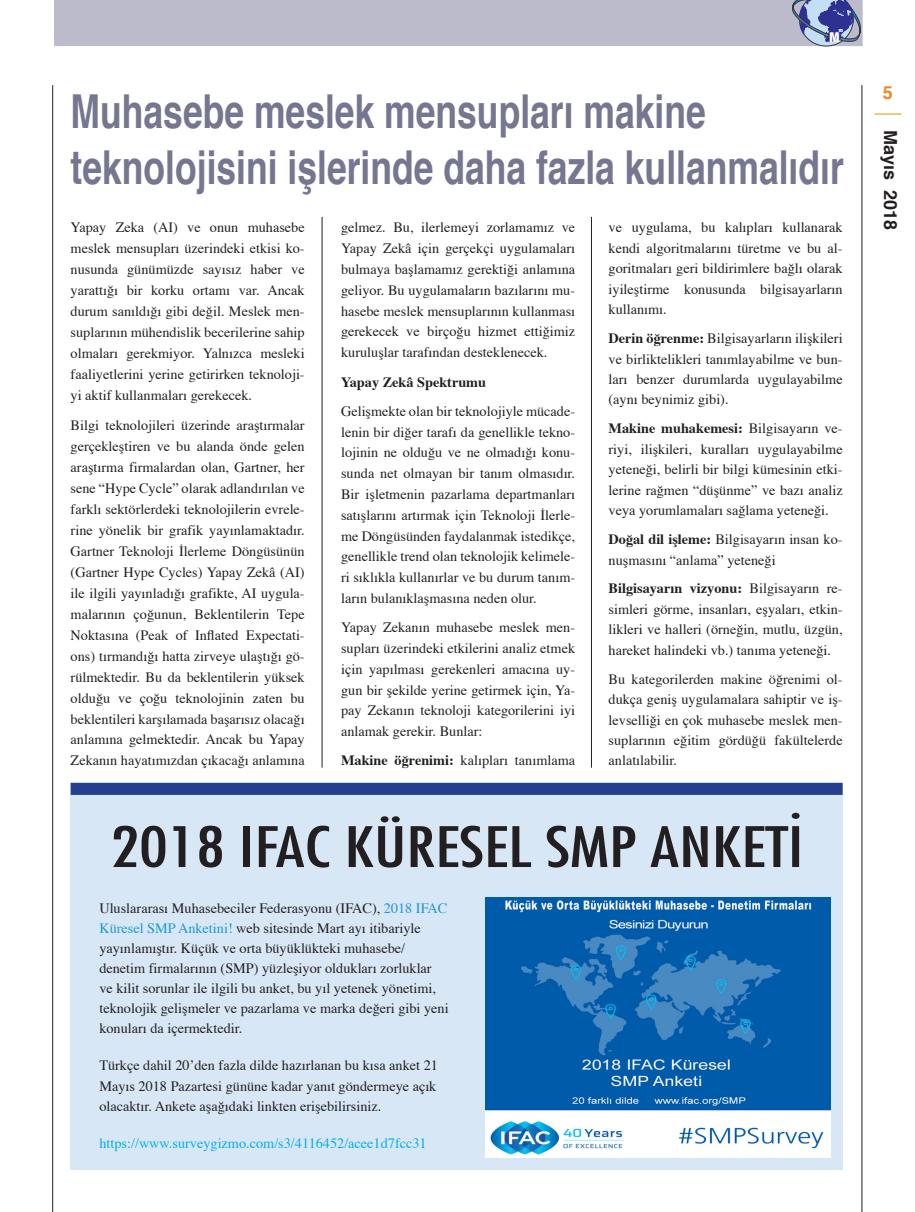
<style>
.page{position:relative;width:915px;height:1212px;background:#fff}
.page>*{position:absolute;margin:0;border:0;box-sizing:border-box;transform-origin:0 0}
.t1{font:condensed 54.15px "Futura Std";color:#231f20;scale:1.28 1}
.t2{font:700 46.8px "Helvetica";color:#757791;scale:.76 1}
.t3{font:700 18px "Helvetica";color:#231f20}
.t4{font:700 18px "Helvetica";color:#f58220}
.T_Haber_metin{font:14.25px/21px "Times";color:#231f20;text-align:justify}
.Bizden_Haberler_Yazi{font:14.25px/20.1px "Times";color:#231f20}
.Bizden_Haberler_Yazi-2{font:14.25px "Times";color:#00aeef}
.T_Haber_metin-2{font:700 14.25px "Times";color:#231f20}
.t5{font:900 condensed 13.65px "Helvetica Neue";color:#fff}
.t6{font:900 condensed 5.4px "Helvetica Neue";color:#fff}
.s1{font-weight:700}
.s2{color:#1d99d6}
</style>
<div class="page">
<div style="left:54px;top:0;width:808px;height:46px;background:#bbbbcb"></div>
<hr style="left:52px;top:85px;width:1px;height:1127px;background:#231f20">
<hr style="left:861px;top:85px;width:1px;height:1127px;background:#231f20">
<hr style="left:874px;top:113px;width:27px;height:2px;background:#e4bd55">
<svg style="left:792px;top:0;width:68px;height:46px"></svg>
<hr style="left:321px;top:217px;width:1px;height:550px;background:#231f20">
<hr style="left:591px;top:217px;width:1px;height:550px;background:#231f20">
<div style="left:71px;top:782px;width:771px;height:387px;background:#d8e7f5"></div>
<div style="left:71px;top:783px;width:771px;height:12px;background:#253f8e"></div>
<img style="left:485px;top:897px;width:345px;height:261px">
<p class="t6" style="left:838px;top:26px;width:6px">m</p>
<p class="t5" style="left:829px;top:26px;width:12px">M</p>
<p class="t2" style="left:71px;top:74px;width:836px">Muhasebe meslek mensupları makine</p>
<p class="t2" style="left:71px;top:130px;width:1018px">teknolojisini işlerinde daha fazla kullanmalıdır</p>
<p class="T_Haber_metin" style="left:71px;top:218px;width:235px">Yapay Zeka (AI) ve onun muhasebe meslek mensupları üzerindeki etkisi ko&shy;nusunda günümüzde sayısız haber ve yarattığı bir korku ortamı var. Ancak durum sanıldığı gibi değil. Meslek men&shy;suplarının mühendislik becerilerine sahip olmaları gerekmiyor. Yalnızca mesleki faaliyetlerini yerine getirirken teknoloji&shy;yi aktif kullanmaları gerekecek.</p>
<p class="T_Haber_metin" style="left:71px;top:415px;width:235px">Bilgi teknolojileri üzerinde araştırmalar gerçekleştiren ve bu alanda önde gelen araştırma firmalardan olan, Gartner, her sene “Hype Cycle” olarak adlandırılan ve farklı sektörlerdeki teknolojilerin evrele&shy;rine yönelik bir grafik yayınlamaktadır.<br>Gartner Teknoloji İlerleme Döngüsünün (Gartner Hype Cycles) Yapay Zekâ (AI) ile ilgili yayınladığı grafikte, AI uygula&shy;malarının çoğunun, Beklentilerin Tepe Noktasına (Peak of Inflated Expectati&shy;ons) tırmandığı hatta zirveye ulaştığı gö&shy;rülmektedir. Bu da beklentilerin yüksek olduğu ve çoğu teknolojinin zaten bu beklentileri karşılamada başarısız olacağı anlamına gelmektedir. Ancak bu Yapay Zekanın hayatımızdan çıkacağı anlamına</p>
<p class="T_Haber_metin" style="left:341px;top:218px;width:235px">gelmez. Bu, ilerlemeyi zorlamamız ve Yapay Zekâ için gerçekçi uygulamaları bulmaya başlamamız gerektiği anlamına geliyor. Bu uygulamaların bazılarını mu&shy;hasebe meslek mensuplarının kullanması gerekecek ve birçoğu hizmet ettiğimiz kuruluşlar tarafından desteklenecek.</p>
<p class="T_Haber_metin-2" style="left:341px;top:372px;width:146px">Yapay Zekâ Spektrumu</p>
<p class="T_Haber_metin" style="left:341px;top:401px;width:235px">Gelişmekte olan bir teknolojiyle mücade&shy;lenin bir diğer tarafı da genellikle tekno&shy;lojinin ne olduğu ve ne olmadığı konu&shy;sunda net olmayan bir tanım olmasıdır.<br>Bir işletmenin pazarlama departmanları satışlarını artırmak için Teknoloji İlerle&shy;me Döngüsünden faydalanmak istedikçe, genellikle trend olan teknolojik kelimele&shy;ri sıklıkla kullanırlar ve bu durum tanım&shy;ların bulanıklaşmasına neden olur.</p>
<p class="T_Haber_metin" style="left:341px;top:618px;width:235px">Yapay Zekanın muhasebe meslek men&shy;supları üzerindeki etkilerini analiz etmek için yapılması gerekenleri amacına uy&shy;gun bir şekilde yerine getirmek için, Ya&shy;pay Zekanın teknoloji kategorilerini iyi anlamak gerekir. Bunlar:</p>
<p class="T_Haber_metin" style="left:341px;top:751px;width:235px"><span class="s1">Makine öğrenimi:</span> kalıpları tanımlama</p>
<p class="T_Haber_metin" style="left:608px;top:218px;width:235px;line-height:20.4px">ve uygulama, bu kalıpları kullanarak kendi algoritmalarını türetme ve bu al&shy;goritmaları geri bildirimlere bağlı olarak iyileştirme konusunda bilgisayarların kullanımı.</p>
<p class="T_Haber_metin" style="left:608px;top:329px;width:235px;line-height:20.4px"><span class="s1">Derin öğrenme:</span> Bilgisayarların ilişkileri ve birliktelikleri tanımlayabilme ve bun&shy;ları benzer durumlarda uygulayabilme (aynı beynimiz gibi).</p>
<p class="T_Haber_metin" style="left:608px;top:419px;width:235px;line-height:20.4px"><span class="s1">Makine muhakemesi:</span> Bilgisayarın ve&shy;riyi, ilişkileri, kuralları uygulayabilme yeteneği, belirli bir bilgi kümesinin etki&shy;lerine rağmen “düşünme” ve bazı analiz veya yorumlamaları sağlama yeteneği.</p>
<p class="T_Haber_metin" style="left:608px;top:530px;width:235px;line-height:20.4px"><span class="s1">Doğal dil işleme:</span> Bilgisayarın insan ko&shy;nuşmasını “anlama” yeteneği</p>
<p class="T_Haber_metin" style="left:608px;top:579px;width:235px;line-height:20.4px"><span class="s1">Bilgisayarın vizyonu:</span> Bilgisayarın re&shy;simleri görme, insanları, eşyaları, etkin&shy;likleri ve halleri (örneğin, mutlu, üzgün, hareket halindeki vb.) tanıma yeteneği.</p>
<p class="T_Haber_metin" style="left:608px;top:669px;width:235px;line-height:20.4px">Bu kategorilerden makine öğrenimi ol&shy;dukça geniş uygulamalara sahiptir ve iş&shy;levselliği en çok muhasebe meslek men&shy;suplarının eğitim gördüğü fakültelerde anlatılabilir.</p>
<p class="t1" style="left:110px;top:810px;width:542px">2018 IFAC KÜRESEL SMP ANKETİ</p>
<p class="Bizden_Haberler_Yazi" style="left:99px;top:899px;width:351px">Uluslararası Muhasebeciler Federasyonu (IFAC), <span class="s2">2018 IFAC Küresel SMP Anketini!</span> web sitesinde Mart ayı itibariyle yayınlamıştır. Küçük ve orta büyüklükteki muhasebe/ denetim firmalarının (SMP) yüzleşiyor oldukları zorluklar ve kilit sorunlar ile ilgili bu anket, bu yıl yetenek yönetimi, teknolojik gelişmeler ve pazarlama ve marka değeri gibi yeni konuları da içermektedir.</p>
<p class="Bizden_Haberler_Yazi" style="left:99px;top:1056px;width:340px;text-align:justify">Türkçe dahil 20’den fazla dilde hazırlanan bu kısa anket 21<br>Mayıs 2018 Pazartesi gününe kadar yanıt göndermeye açık olacaktır. Ankete aşağıdaki linkten erişebilirsiniz.</p>
<p class="Bizden_Haberler_Yazi-2" style="left:99px;top:1134px;width:329px">https://www.surveygizmo.com/s3/4116452/acee1d7fcc31</p>
<p class="t4" style="left:882px;top:78px;width:12px">5</p>
<p class="t3" style="left:904px;top:130px;width:102px;rotate:90deg">Mayıs 2018</p>
</div>
